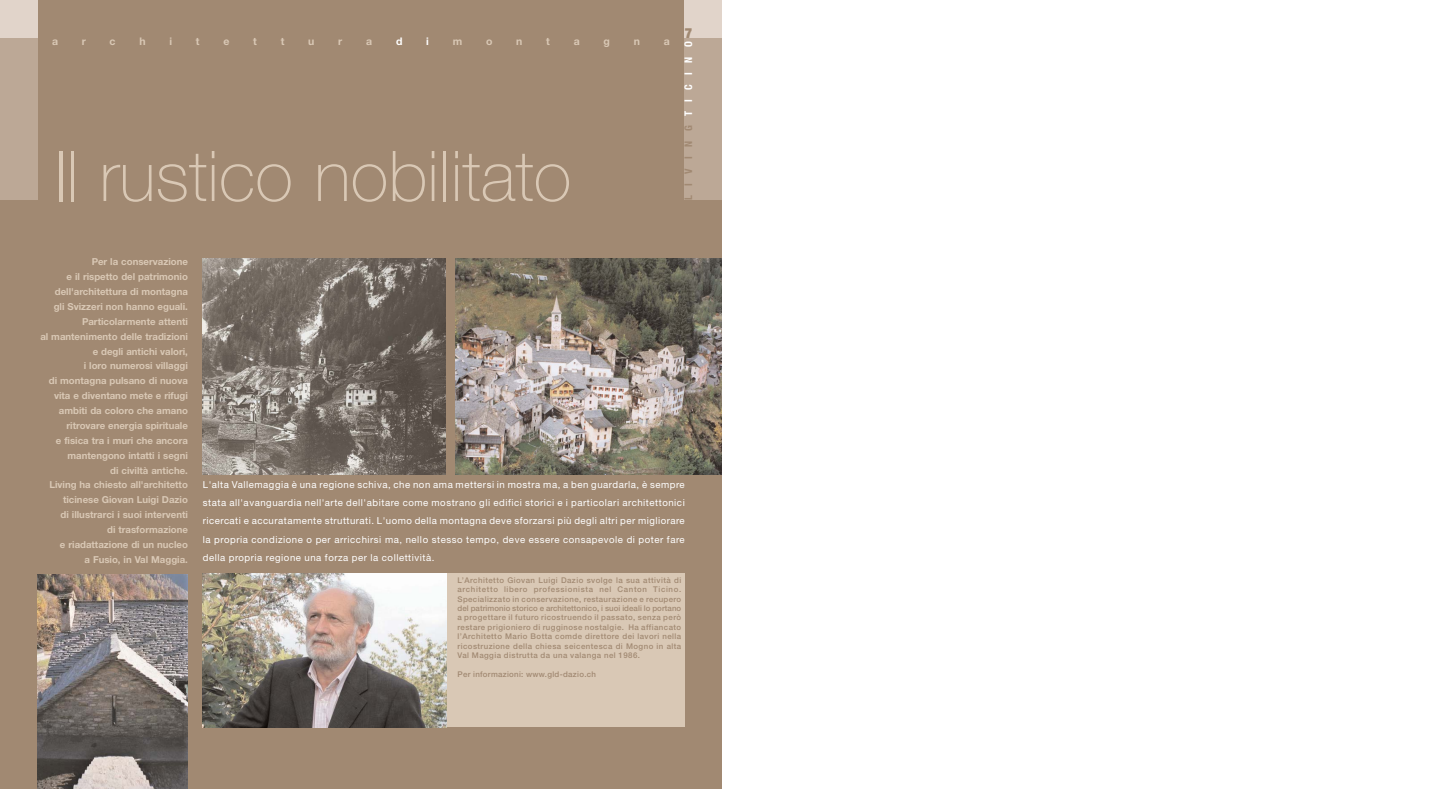
<style>
.page{position:relative;width:1444px;height:789px;background:#fff}
.page>*{position:absolute;margin:0;border:0;box-sizing:border-box;transform-origin:0 0}
.t1{font:100 70px "Helvetica Neue";color:#d9c8b5}
.t2{font:900 expanded 14px "Helvetica Neue";color:#a18972}
.t3{font:700 10.5px "Helvetica Neue";color:#d9c8b5}
.t4{font:700 condensed 10.5px "Helvetica Neue";letter-spacing:.89em;color:#a18972}
.t5{font:700 10.5px "Helvetica Neue";color:#fff}
.t6{font:700 9.62px/14.9px "Helvetica Neue";color:#d9c8b5;text-align:right}
.t7{font:9.62px/18.4px "Helvetica Neue";letter-spacing:.055em;color:#fff;text-align:justify}
.t8{font:500 7.88px/9.5px "Helvetica Neue";letter-spacing:.055em;color:#a18972;text-align:justify}
.s1{color:#fff}
</style>
<div class="page">
<div style="left:0;top:0;width:722px;height:789px;background:#a18972"></div>
<div style="left:203px;top:573px;width:482px;height:154px;background:#d9c8b5"></div>
<div style="left:0;top:0;width:37px;height:199px;background:#bca896"></div>
<div style="left:0;top:0;width:37px;height:38px;background:#e1d4ca"></div>
<div style="left:685px;top:0;width:37px;height:199px;background:#bca896"></div>
<div style="left:685px;top:0;width:37px;height:38px;background:#e1d4ca"></div>
<img style="left:203px;top:258px;width:242px;height:216px">
<img style="left:455px;top:258px;width:267px;height:216px">
<img style="left:37px;top:574px;width:151px;height:215px">
<img style="left:203px;top:573px;width:243px;height:154px">
<h2 class="t2" style="left:685px;top:28px;width:9px">7</h2>
<p class="t3" style="left:52px;top:38px;width:8px">a</p>
<p class="t3" style="left:82px;top:38px;width:6px">r</p>
<p class="t3" style="left:110px;top:38px;width:8px">c</p>
<p class="t3" style="left:139px;top:38px;width:8px">h</p>
<p class="t3" style="left:169px;top:38px;width:4px">i</p>
<p class="t3" style="left:196px;top:38px;width:5px">t</p>
<p class="t3" style="left:223px;top:38px;width:8px">e</p>
<p class="t3" style="left:253px;top:38px;width:5px">t</p>
<p class="t3" style="left:281px;top:38px;width:5px">t</p>
<p class="t3" style="left:308px;top:38px;width:8px">u</p>
<p class="t3" style="left:338px;top:38px;width:6px">r</p>
<p class="t3" style="left:366px;top:38px;width:8px">a</p>
<p class="t5" style="left:396px;top:38px;width:8px">d</p>
<p class="t5" style="left:426px;top:38px;width:4px">i</p>
<p class="t3" style="left:453px;top:38px;width:11px">m</p>
<p class="t3" style="left:486px;top:38px;width:8px">o</p>
<p class="t3" style="left:516px;top:38px;width:8px">n</p>
<p class="t3" style="left:546px;top:38px;width:5px">t</p>
<p class="t3" style="left:574px;top:38px;width:8px">a</p>
<p class="t3" style="left:603px;top:38px;width:8px">g</p>
<p class="t3" style="left:634px;top:38px;width:8px">n</p>
<p class="t3" style="left:664px;top:38px;width:8px">a</p>
<p class="t4" style="left:684px;top:200px;width:160px;rotate:-90deg">LIVING<span class="s1">TICINO</span></p>
<h1 class="t1" style="left:55px;top:151px;width:518px">Il rustico nobilitato</h1>
<p class="t6" style="left:40px;top:255px;width:149px">Per la conservazione<br>e il rispetto del patrimonio dell'architettura di montagna<br>gli Svizzeri non hanno eguali.<br>Particolarmente attenti<br>al mantenimento delle tradizioni e degli antichi valori,<br>i loro numerosi villaggi<br>di montagna pulsano di nuova vita e diventano mete e rifugi ambiti da coloro che amano ritrovare energia spirituale<br>e fisica tra i muri che ancora mantengono intatti i segni<br>di civiltà antiche.<br>Living ha chiesto all'architetto ticinese Giovan Luigi Dazio<br>di illustrarci i suoi interventi<br>di trasformazione<br>e riadattazione di un nucleo<br>a Fusio, in Val Maggia.</p>
<p class="t7" style="left:203px;top:476px;width:483px">L'alta Vallemaggia è una regione schiva, che non ama mettersi in mostra ma, a ben guardarla, è sempre stata all'avanguardia nell'arte dell'abitare come mostrano gli edifici storici e i particolari architettonici ricercati e accuratamente strutturati. L'uomo della montagna deve sforzarsi più degli altri per migliorare la propria condizione o per arricchirsi ma, nello stesso tempo, deve essere consapevole di poter fare della propria regione una forza per la collettività.</p>
<p class="t8" style="left:457px;top:576px;width:225px">L’Architetto Giovan Luigi Dazio svolge la sua attività di architetto libero professionista nel Canton Ticino.<br>Specializzato in conservazione, restaurazione e recupero del patrimonio storico e architettonico, i suoi ideali lo portano a progettare il futuro ricostruendo il passato, senza però restare prigioniero di rugginose nostalgie. Ha affiancato l’Architetto Mario Botta comde direttore dei lavori nella ricostruzione della chiesa seicentesca di Mogno in alta Val Maggia distrutta da una valanga nel 1986.</p>
<p class="t8" style="left:457px;top:670px;width:140px">Per informazioni: www.gld-dazio.ch</p>
</div>
